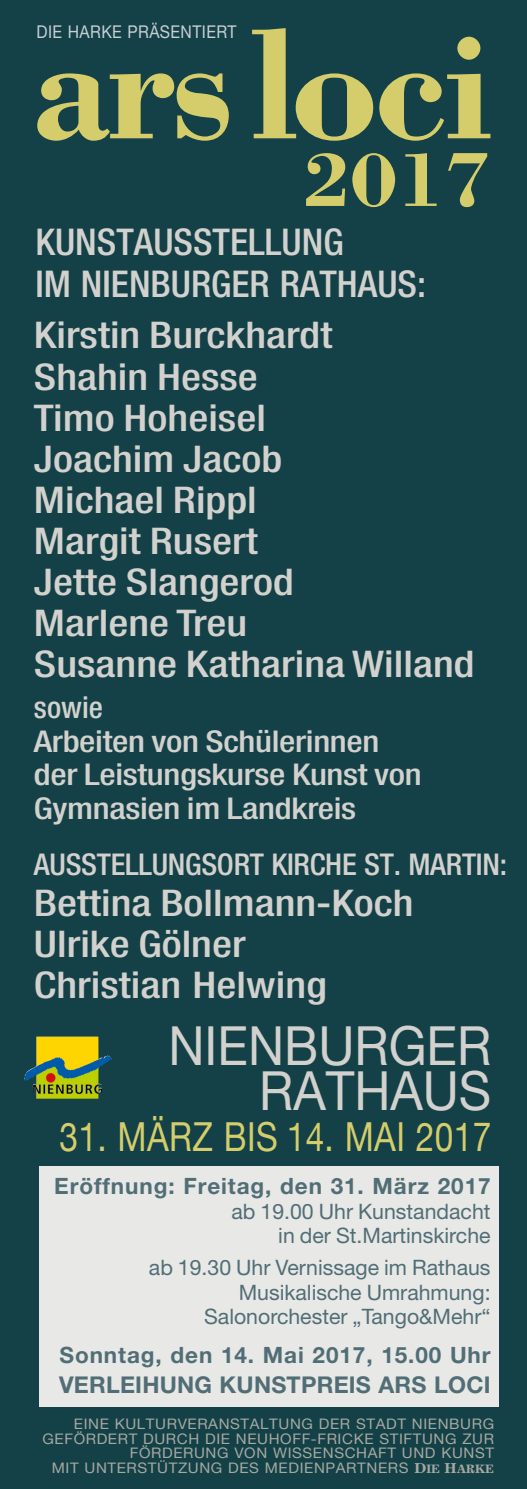
<style>
.page{position:relative;width:527px;height:1489px;background:#fff}
.page>*{position:absolute;margin:0;border:0;box-sizing:border-box;transform-origin:0 0}
.t1{font:700 161.25px "Bodoni";letter-spacing:-.035em;color:#d5cd6b}
.t2{font:700 79.38px "Bodoni";color:#d5cd6b}
.t3{font:53.75px/45px "Helvetica Neue";color:#d2d1cd;text-align:right;scale:.93 1}
.t4{font:40px "Helvetica Neue";letter-spacing:.01em;color:#d5cd6b;scale:.84 1}
.t5{font:500 condensed 36.88px/41.9px "Helvetica Neue LT";color:#d2d1cd}
.t6{font:500 condensed 36.81px/41.1px "Helvetica Neue LT";color:#d2d1cd;scale:1.17 1}
.t7{font:500 condensed 30px/33.8px "Helvetica Neue LT";letter-spacing:-.01em;color:#d2d1cd}
.t8{font:700 23.12px "Helvetica Neue LT";letter-spacing:.01em;color:#516e76}
.t9{font:700 22.5px "Helvetica Neue LT";letter-spacing:.04em;color:#516e76}
.t10{font:21.25px/24.4px "Helvetica Neue LT";color:#516e76;text-align:right}
.t11{font:17.5px "Helvetica Neue";letter-spacing:.025em;color:#c8d0d3;scale:.9 1}
.t12{font:14.5px/14.5px "Helvetica Neue";letter-spacing:.04em;color:#a7a9a1;text-align:right;scale:1.04 1}
.s1{font-family:"Excelsior";font-weight:700}
.s2{font-family:"Excelsior";font-weight:700;font-size:12.25px}
</style>
<div class="page">
<div style="left:0;top:0;width:526px;height:1488px;background:#134147"></div>
<div style="left:39px;top:1165px;width:459px;height:241px;background:#e8e8e6"></div>
<img style="left:24px;top:1036px;width:88px;height:62px">
<p class="t11" style="left:37px;top:19px;width:223px">DIE HARKE PRÄSENTIERT</p>
<h1 class="t1" style="left:30px;top:-16px;width:462px">arsloci</h1>
<h2 class="t2" style="left:303px;top:130px;width:190px">2017</h2>
<p class="t5" style="left:35px;top:220px;width:392px">KUNSTAUSSTELLUNG<br>IM NIENBURGER RATHAUS:</p>
<p class="t6" style="left:34px;top:314px;width:378px">Kirstin Burckhardt<br>Shahin Hesse<br>Timo Hoheisel<br>Joachim Jacob<br>Michael Rippl<br>Margit Rusert<br>Jette Slangerod<br>Marlene Treu<br>Susanne Katharina Willand</p>
<p class="t7" style="left:34px;top:690px;width:389px">sowie<br>Arbeiten von Schülerinnen der Leistungskurse Kunst von<br>Gymnasien im Landkreis</p>
<p class="t7" style="left:34px;top:846px;width:474px">AUSSTELLUNGSORT KIRCHE ST. MARTIN:</p>
<p class="t6" style="left:34px;top:881px;width:325px">Bettina Bollmann-Koch<br>Ulrike Gölner<br>Christian Helwing</p>
<h3 class="t3" style="left:168px;top:1026px;width:348px">NIENBURGER<br>RATHAUS</h3>
<p class="t4" style="left:59px;top:1108px;width:515px">31. MÄRZ BIS 14. MAI 2017</p>
<p class="t9" style="left:54px;top:1171px;width:437px">Eröffnung: Freitag, den 31. März 2017</p>
<p class="t10" style="left:231px;top:1198px;width:260px">ab 19.00 Uhr Kunstandacht in der St.Martinskirche</p>
<p class="t10" style="left:149px;top:1254px;width:343px">ab 19.30 Uhr Vernissage im Rathaus<br>Musikalische Umrahmung:<br>Salonorchester „Tango&amp;Mehr“</p>
<p class="t9" style="left:59px;top:1341px;width:432px">Sonntag, den 14. Mai 2017, 15.00 Uhr</p>
<p class="t8" style="left:59px;top:1369px;width:432px">VERLEIHUNG KUNSTPREIS ARS LOCI</p>
<p class="t12" style="left:42px;top:1417px;width:435px">EINE KULTURVERANSTALTUNG DER STADT NIENBURG GEFÖRDERT DURCH DIE NEUHOFF-FRICKE STIFTUNG ZUR FÖRDERUNG VON WISSENSCHAFT UND KUNST<br>MIT UNTERSTÜTZUNG DES MEDIENPARTNERS <span class="s1">D</span><span class="s2">IE</span> <span class="s1">H</span><span class="s2">ARKE</span></p>
</div>
